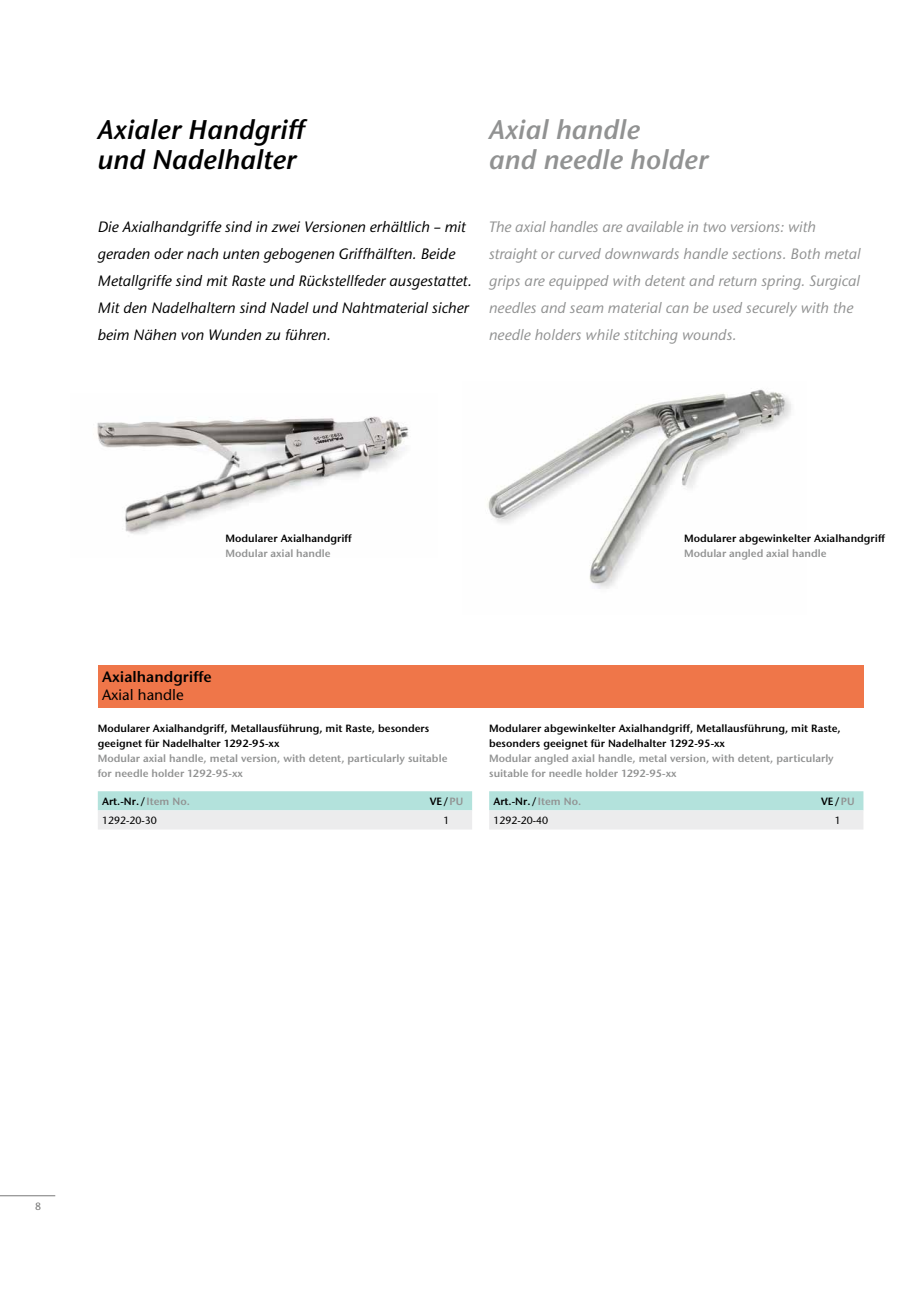
<style>
.page{position:relative;width:906px;height:1289px;background:#fff}
.page>*{position:absolute;margin:0;border:0;box-sizing:border-box;transform-origin:0 0}
.t1{font:italic 600 27px/30px "Stone Sans ITC Pro";color:#000}
.t2{font:italic 600 27px/30px "Stone Sans ITC Pro";color:#919292}
.t3{font:italic 500 15px/27px "Stone Sans ITC Std";color:#000}
.t4{font:italic 500 15px/27px "Stone Sans ITC Std";color:#919292}
.t5{font:600 15px "Stone Sans ITC Pro";color:#000}
.t6{font:500 15px "Stone Sans ITC Std";color:#000}
.t7{font:600 10.5px/15px "Stone Sans ITC Pro";color:#000}
.t8{font:600 10.5px "Stone Sans ITC Pro";color:#919292}
.t9{font:500 10.5px "Stone Sans ITC Std";color:#000}
.t10{font:500 10.5px "Stone Sans ITC Std";color:#787978}
.s1{color:#919292}
</style>
<div class="page">
<img style="left:488px;top:389px;width:303px;height:200px">
<img style="left:97px;top:416px;width:312px;height:118px">
<svg style="left:98px;top:791px;width:374px;height:38px;background:#cfe7e4"></svg>
<svg style="left:489px;top:791px;width:374px;height:38px;background:#cfe7e4"></svg>
<div style="left:98px;top:665px;width:765px;height:42px;background:#ef7649"></div>
<hr style="left:0;top:1195px;width:55px;height:1px;background:#787978">
<p class="t1" style="left:98px;top:115px;width:211px">Axialer Handgriff und Nadelhalter</p>
<p class="t2" style="left:489px;top:115px;width:220px">Axial handle<br>and needle holder</p>
<p class="t3" style="left:98px;top:213px;width:376px">Die Axialhandgriffe sind in zwei Versionen erhältlich – mit geraden oder nach unten gebogenen Griffhälften. Beide Metallgriffe sind mit Raste und Rückstellfeder ausgestattet.<br>Mit den Nadelhaltern sind Nadel und Nahtmaterial sicher beim Nähen von Wunden zu führen.</p>
<p class="t4" style="left:489px;top:213px;width:373px">The axial handles are available in two versions: with straight or curved downwards handle sections. Both metal grips are equipped with detent and return spring. Surgical needles and seam material can be used securely with the needle holders while stitching wounds.</p>
<p class="t7" style="left:225px;top:531px;width:128px">Modularer Axialhandgriff</p>
<p class="t8" style="left:225px;top:547px;width:107px">Modular axial handle</p>
<p class="t5" style="left:102px;top:667px;width:111px">Axialhandgriffe</p>
<p class="t6" style="left:102px;top:685px;width:83px">Axial handle</p>
<p class="t7" style="left:684px;top:531px;width:202px">Modularer abgewinkelter Axialhandgriff</p>
<p class="t8" style="left:684px;top:547px;width:144px">Modular angled axial handle</p>
<p class="t7" style="left:98px;top:720px;width:351px">Modularer Axialhandgriff, Metallausführung, mit Raste, besonders geeignet für Nadelhalter 1292-95-xx<br><span class="s1">Modular axial handle, metal version, with detent, particularly suitable for needle holder 1292-95-xx</span></p>
<p class="t7" style="left:489px;top:720px;width:353px">Modularer abgewinkelter Axialhandgriff, Metallausführung, mit Raste, besonders geeignet für Nadelhalter 1292-95-xx<br><span class="s1">Modular angled axial handle, metal version, with detent, particularly suitable for needle holder 1292-95-xx</span></p>
<p class="t7" style="left:102px;top:793px;width:89px">Art.-Nr. / <span class="s1">Item No.</span></p>
<p class="t7" style="left:430px;top:793px;width:35px">VE/<span class="s1">PU</span></p>
<p class="t9" style="left:102px;top:813px;width:56px">1292-20-30</p>
<p class="t9" style="left:443px;top:813px;width:8px">1</p>
<p class="t7" style="left:493px;top:793px;width:89px">Art.-Nr. / <span class="s1">Item No.</span></p>
<p class="t7" style="left:821px;top:793px;width:35px">VE/<span class="s1">PU</span></p>
<p class="t9" style="left:493px;top:813px;width:56px">1292-20-40</p>
<p class="t9" style="left:835px;top:813px;width:8px">1</p>
<p class="t10" style="left:35px;top:1199px;width:8px">8</p>
</div>
